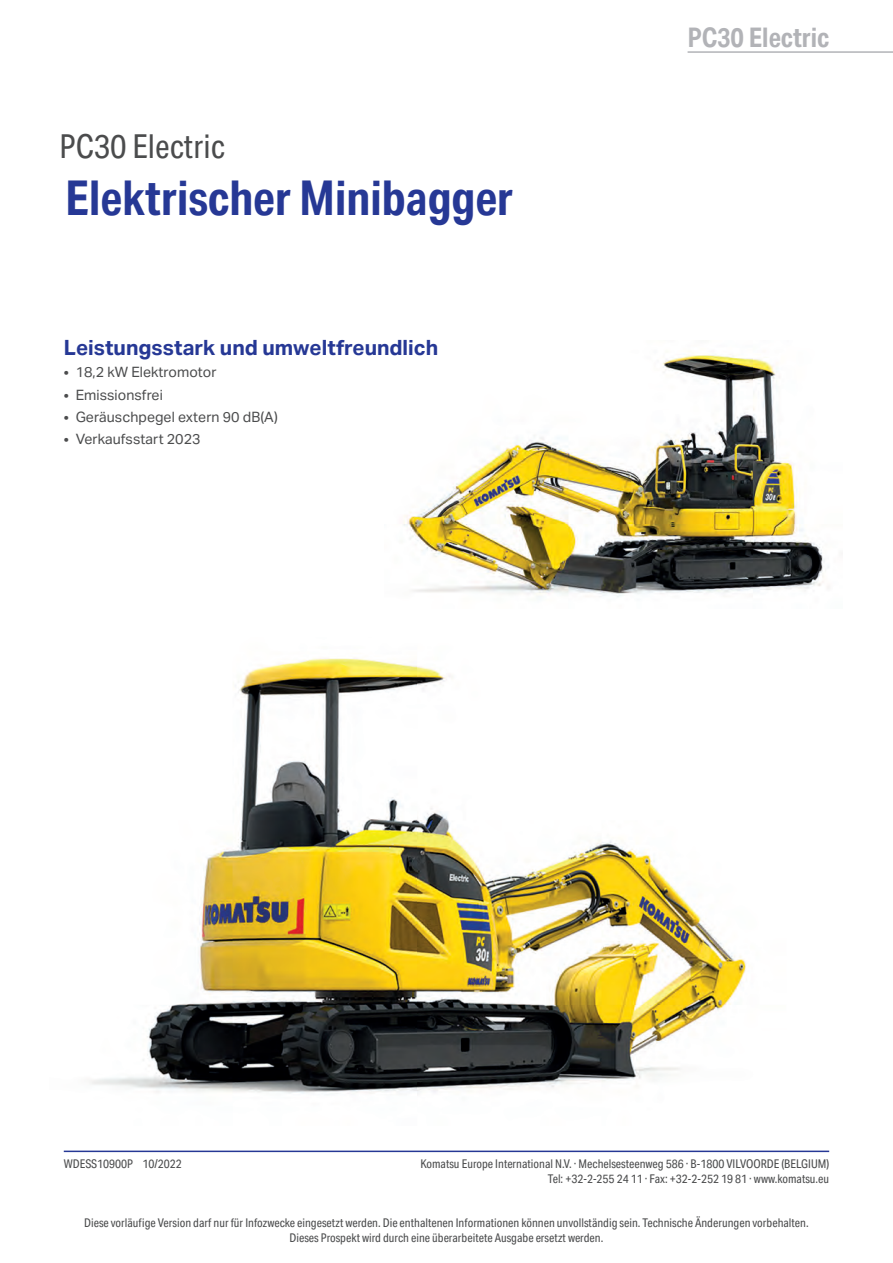
<style>
.page{position:relative;width:893px;height:1263px;background:#fff}
.page>*{position:absolute;margin:0;border:0;box-sizing:border-box;transform-origin:0 0}
.t1{font:700 48px "Aktiv Grotesk Cd";color:#263895}
.t2{font:33px "Aktiv Grotesk Cd";color:#4b4c4d}
.t3{font:700 27px "Aktiv Grotesk Cd";color:#b2b3b7}
.t4{font:700 21px "Aktiv Grotesk";color:#263895}
.t5{font:14.25px "Aktiv Grotesk";color:#4b4c4d}
.t6{font:12px/15px "Aktiv Grotesk Cd";color:#4b4c4d;text-align:right}
</style>
<div class="page">
<img style="left:90px;top:658px;width:656px;height:437px">
<img style="left:403px;top:351px;width:426px;height:246px">
<hr style="left:64px;top:1150px;width:765px;height:2px;background:#263895">
<hr style="left:688px;top:51px;width:205px;height:2px;background:#b2b3b7">
<h2 class="t2" style="left:60px;top:127px;width:167px">PC30 Electric</h2>
<h1 class="t1" style="left:65px;top:170px;width:450px">Elektrischer Minibagger</h1>
<h3 class="t4" style="left:64px;top:336px;width:376px">Leistungsstark und umweltfreundlich</h3>
<p class="t5" style="left:64px;top:364px;width:154px">• 18,2 kW Elektromotor</p>
<p class="t5" style="left:64px;top:386px;width:101px">• Emissionsfrei</p>
<p class="t5" style="left:64px;top:409px;width:216px">• Geräuschpegel extern 90 dB(A)</p>
<p class="t5" style="left:64px;top:431px;width:138px">• Verkaufsstart 2023</p>
<h3 class="t3" style="left:688px;top:22px;width:143px">PC30 Electric</h3>
<p class="t6" style="left:64px;top:1157px;width:120px">WDESS10900P 10/2022</p>
<p class="t6" style="left:420px;top:1157px;width:410px">Komatsu Europe International N.V. · Mechelsesteenweg 586 · B-1800 VILVOORDE (BELGIUM)<br>Tel: +32-2-255 24 11 · Fax: +32-2-252 19 81 · www.komatsu.eu</p>
<p class="t6" style="left:84px;top:1215px;width:726px;text-align:center">Diese vorläufige Version darf nur für Infozwecke eingesetzt werden. Die enthaltenen Informationen können unvollständig sein. Technische Änderungen vorbehalten.<br>Dieses Prospekt wird durch eine überarbeitete Ausgabe ersetzt werden.</p>
</div>
